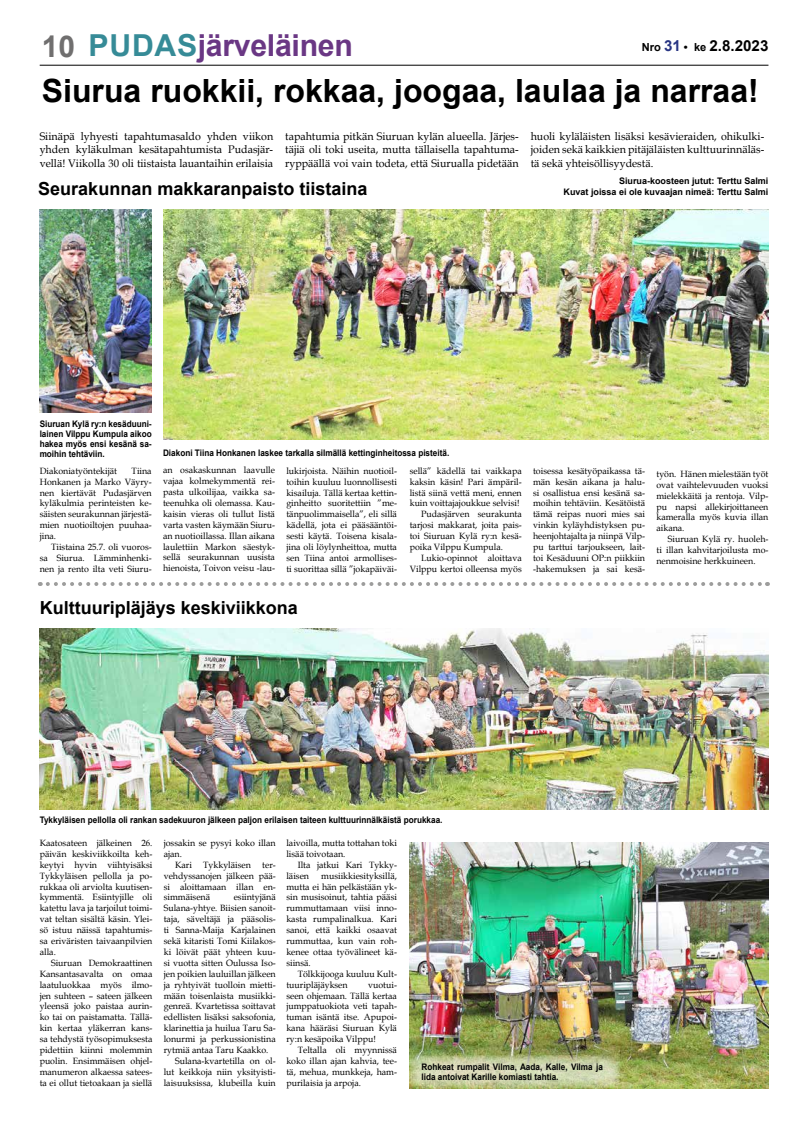
<style>
.page{position:relative;width:794px;height:1134px;background:#fff}
.page>*{position:absolute;margin:0;border:0;box-sizing:border-box;transform-origin:0 0}
.t1{font:700 32px "Arial";color:#000}
.t2{font:700 30.3px "Arial";letter-spacing:-.01em;color:#6a3784}
.t3{font:700 18px "Arial";color:#000}
.t4{font:700 15.2px "Arial";color:#000}
.t5{font:11px/13.2px "Book Antiqua";color:#000;text-align:justify}
.t6{font:9.1px/10.9px "Book Antiqua";color:#000;text-align:justify}
.t7{font:700 9px/10px "Arial";color:#000;text-align:justify;scale:.91 1}
.t8{font:700 9px/10.5px "Arial";color:#000;text-align:right}
.s1{font-size:30px;color:#706f6f}
.s2{color:#368b97}
.s3{font-size:11.1px}
.s4{color:#283583}
</style>
<div class="page">
<hr style="left:40px;top:65px;width:728px;height:1px;background:#000">
<img style="left:410px;top:843px;width:358px;height:246px">
<svg style="left:410px;top:1055px;width:209px;height:33px;background:#c6cda0"></svg>
<img style="left:40px;top:629px;width:728px;height:180px">
<img style="left:40px;top:209px;width:112px;height:204px">
<img style="left:163px;top:209px;width:605px;height:230px">
<svg style="left:48px;top:582px;width:720px;height:4px"></svg>
<h2 class="t2" style="left:42px;top:24px;width:313px"><span class="s1">10</span> <span class="s2">PUDAS</span>järveläinen</h2>
<h3 class="t4" style="left:642px;top:35px;width:128px"><span class="s3">Nro</span> <span class="s4">31</span> <span class="s3">• ke</span> 2.8.2023</h3>
<h1 class="t1" style="left:42px;top:68px;width:718px">Siurua ruokkii, rokkaa, joogaa, laulaa ja narraa!</h1>
<p class="t5" style="left:40px;top:130px;width:235px">Siinäpä lyhyesti tapahtumasaldo yhden viikon yhden kyläkulman kesätapahtumista Pudasjär&shy;vellä! Viikolla 30 oli tiistaista lauantaihin erilaisia</p>
<p class="t5" style="left:285px;top:130px;width:235px">tapahtumia pitkän Siuruan kylän alueella. Järjes&shy;täjiä oli toki useita, mutta tällaisella tapahtuma&shy;ryppäällä voi vain todeta, että Siurualla pidetään</p>
<p class="t5" style="left:531px;top:130px;width:235px">huoli kyläläisten lisäksi kesävieraiden, ohikulki&shy;joiden sekä kaikkien pitäjäläisten kulttuurinnäläs&shy;tä sekä yhteisöllisyydestä.</p>
<h3 class="t3" style="left:38px;top:176px;width:331px">Seurakunnan makkaranpaisto tiistaina</h3>
<p class="t8" style="left:563px;top:176px;width:206px">Siurua-koosteen jutut: Terttu Salmi<br>Kuvat joissa ei ole kuvaajan nimeä: Terttu Salmi</p>
<p class="t7" style="left:40px;top:419px;width:125px">Siuruan Kylä ry:n kesäduuni&shy;lainen Vilppu Kumpula aikoo hakea myös ensi kesänä sa&shy;moihin tehtäviin.</p>
<p class="t6" style="left:40px;top:465px;width:79px">Diakoniatyöntekijät</p>
<p class="t6" style="left:40px;top:465px;width:113px;text-indent:92px">Tiina Honkanen ja Marko Väyry&shy;nen kiertävät Pudasjärven kyläkulmia perinteisten ke&shy;säisten seurakunnan järjestä&shy;mien nuotioiltojen puuhaa&shy;jina.</p>
<p class="t6" style="left:40px;top:541px;width:113px;text-indent:11px">Tiistaina 25.7. oli vuoros&shy;sa Siurua. Lämminhenki&shy;nen ja rento ilta veti Siuru-</p>
<p class="t7" style="left:163px;top:448px;width:316px">Diakoni Tiina Honkanen laskee tarkalla silmällä kettinginheitossa pisteitä.</p>
<p class="t6" style="left:163px;top:464px;width:113px">an osakaskunnan laavulle vajaa kolmekymmentä rei&shy;pasta ulkoilijaa, vaikka sa&shy;teenuhka oli olemassa. Kau&shy;kaisin vieras oli tullut Iistä varta vasten käymään Siuru&shy;an nuotioillassa. Illan aikana laulettiin Markon säestyk&shy;sellä seurakunnan uusista hienoista, Toivon veisu -lau-</p>
<p class="t6" style="left:286px;top:465px;width:112px">lukirjoista. Näihin nuotioil&shy;toihin kuuluu luonnollisesti kisailuja. Tällä kertaa kettin&shy;ginheitto suoritettiin ”me&shy;tänpuolimmaisella”, eli sillä kädellä, jota ei pääsääntöi&shy;sesti käytä. Toisena kisala&shy;jina oli löylynheittoa, mutta sen Tiina antoi armollises&shy;ti suorittaa sillä ”jokapäiväi-</p>
<p class="t6" style="left:410px;top:465px;width:113px">sellä” kädellä tai vaikkapa</p>
<p class="t6" style="left:410px;top:476px;width:113px">kaksin käsin! Pari ämpäril-</p>
<p class="t6" style="left:410px;top:487px;width:113px">listä siinä vettä meni, ennen</p>
<p class="t6" style="left:410px;top:498px;width:111px">kuin voittajajoukkue selvisi!</p>
<p class="t6" style="left:421px;top:509px;width:102px">Pudasjärven seurakunta</p>
<p class="t6" style="left:410px;top:519px;width:113px">tarjosi makkarat, joita pais-</p>
<p class="t6" style="left:410px;top:530px;width:113px">toi Siuruan Kylä ry:n kesä-</p>
<p class="t6" style="left:410px;top:541px;width:95px">poika Vilppu Kumpula.</p>
<p class="t6" style="left:421px;top:552px;width:102px">Lukio-opinnot aloittava</p>
<p class="t6" style="left:410px;top:563px;width:113px">Vilppu kertoi olleensa myös</p>
<h3 class="t3" style="left:40px;top:595px;width:260px">Kulttuuripläjäys keskiviikkona</h3>
<p class="t6" style="left:533px;top:465px;width:113px">toisessa kesätyöpaikassa tä&shy;män kesän aikana ja halu&shy;si osallistua ensi kesänä sa&shy;moihin tehtäviin. Kesätöistä tämä reipas nuori mies sai vinkin kyläyhdistyksen pu&shy;heenjohtajalta ja niinpä Vilp&shy;pu tarttui tarjoukseen, lait&shy;toi Kesäduuni OP:n piikkiin -hakemuksen ja sai kesä-</p>
<p class="t6" style="left:656px;top:468px;width:113px">työn. Hänen mielestään työt ovat vaihtelevuuden vuoksi mielekkäitä ja rentoja. Vilp&shy;pu napsi allekirjoittaneen kameralla myös kuvia illan aikana.</p>
<p class="t6" style="left:656px;top:533px;width:113px;text-indent:11px">Siuruan Kylä ry. huoleh&shy;ti illan kahvitarjoilusta mo&shy;nenmoisine herkkuineen.</p>
<p class="t7" style="left:40px;top:815px;width:444px">Tykkyläisen pellolla oli rankan sadekuuron jälkeen paljon erilaisen taiteen kulttuurinnälkäistä porukkaa.</p>
<p class="t6" style="left:40px;top:837px;width:114px">Kaatosateen jälkeinen 26. päivän keskiviikkoilta keh&shy;keytyi hyvin viihtyisäksi Tykkyläisen pellolla ja po&shy;rukkaa oli arviolta kuutisen&shy;kymmentä. Esiintyjille oli katettu lava ja tarjoilut toimi&shy;vat teltan sisältä käsin. Ylei&shy;sö istuu näissä tapahtumis&shy;sa eriväristen taivaanpilvien alla.</p>
<p class="t6" style="left:40px;top:957px;width:114px;text-indent:11px">Siuruan Demokraattinen Kansantasavalta on omaa laatuluokkaa myös ilmo&shy;jen suhteen – sateen jälkeen yleensä joko paistaa aurin&shy;ko tai on paistamatta. Tällä&shy;kin kertaa yläkerran kans&shy;sa tehdystä työsopimuksesta pidettiin kiinni molemmin puolin. Ensimmäisen ohjel&shy;manumeron alkaessa satees&shy;ta ei ollut tietoakaan ja siellä</p>
<p class="t6" style="left:164px;top:837px;width:113px">jossakin se pysyi koko illan ajan.</p>
<p class="t6" style="left:164px;top:859px;width:113px;text-indent:11px">Kari Tykkyläisen ter&shy;vehdyssanojen jälkeen pää&shy;si aloittamaan illan en&shy;simmäisenä</p>
<p class="t6" style="left:234px;top:892px;width:44px">esiintyjänä</p>
<p class="t6" style="left:164px;top:902px;width:113px">Sulana-yhtye. Biisien sanoit-</p>
<p class="t6" style="left:164px;top:913px;width:113px">taja, säveltäjä ja pääsolis-</p>
<p class="t6" style="left:164px;top:924px;width:113px">ti Sanna-Maija Karjalainen</p>
<p class="t6" style="left:164px;top:935px;width:113px">sekä kitaristi Tomi Kiilakos-</p>
<p class="t6" style="left:164px;top:946px;width:113px">ki löivät päät yhteen kuu-</p>
<p class="t6" style="left:164px;top:957px;width:113px">si vuotta sitten Oulussa Iso-</p>
<p class="t6" style="left:164px;top:968px;width:113px">jen poikien lauluillan jälkeen</p>
<p class="t6" style="left:164px;top:979px;width:113px">ja ryhtyivät tuolloin mietti-</p>
<p class="t6" style="left:164px;top:990px;width:113px">mään toisenlaista musiikki-</p>
<p class="t6" style="left:164px;top:1001px;width:113px">genreä. Kvartetissa soittavat</p>
<p class="t6" style="left:164px;top:1011px;width:113px">edellisten lisäksi saksofonia,</p>
<p class="t6" style="left:164px;top:1022px;width:113px">klarinettia ja huilua Taru Sa-</p>
<p class="t6" style="left:164px;top:1033px;width:113px">lonurmi ja perkussionistina</p>
<p class="t6" style="left:164px;top:1044px;width:106px">rytmiä antaa Taru Kaakko.</p>
<p class="t6" style="left:175px;top:1055px;width:102px">Sulana-kvartetilla on ol-</p>
<p class="t6" style="left:164px;top:1066px;width:113px">lut keikkoja niin yksityisti-</p>
<p class="t6" style="left:164px;top:1077px;width:113px">laisuuksissa, klubeilla kuin</p>
<p class="t6" style="left:286px;top:837px;width:112px">laivoilla, mutta tottahan toki lisää toivotaan.</p>
<p class="t6" style="left:286px;top:859px;width:112px;text-indent:11px">Ilta jatkui Kari Tykky&shy;läisen</p>
<p class="t6" style="left:286px;top:870px;width:112px;text-indent:35px">musiikkiesityksillä, mutta ei hän pelkästään yk&shy;sin musisoinut, tahtia pääsi rummuttamaan viisi inno&shy;kasta rumpalinalkua. Kari sanoi, että kaikki osaavat rummuttaa, kun vain roh&shy;kenee ottaa työvälineet kä&shy;siinsä.</p>
<p class="t6" style="left:286px;top:968px;width:112px;text-indent:11px">Tölkkijooga kuuluu Kult&shy;tuuripläjäyksen</p>
<p class="t6" style="left:286px;top:979px;width:112px;text-indent:82px">vuotui&shy;seen ohjemaan. Tällä kertaa jumppatuokiota veti tapah&shy;tuman isäntä itse. Apupoi&shy;kana hääräsi Siuruan Kylä ry:n kesäpoika Vilppu!</p>
<p class="t6" style="left:286px;top:1044px;width:112px;text-indent:11px">Teltalla oli myynnissä koko illan ajan kahvia, tee&shy;tä, mehua, munkkeja, ham&shy;purilaisia ja arpoja.</p>
<p class="t7" style="left:421px;top:1062px;width:201px">Rohkeat rumpalit Vilma, Aada, Kalle, Vilma ja<br>Iida antoivat Karille komiasti tahtia.</p>
</div>
